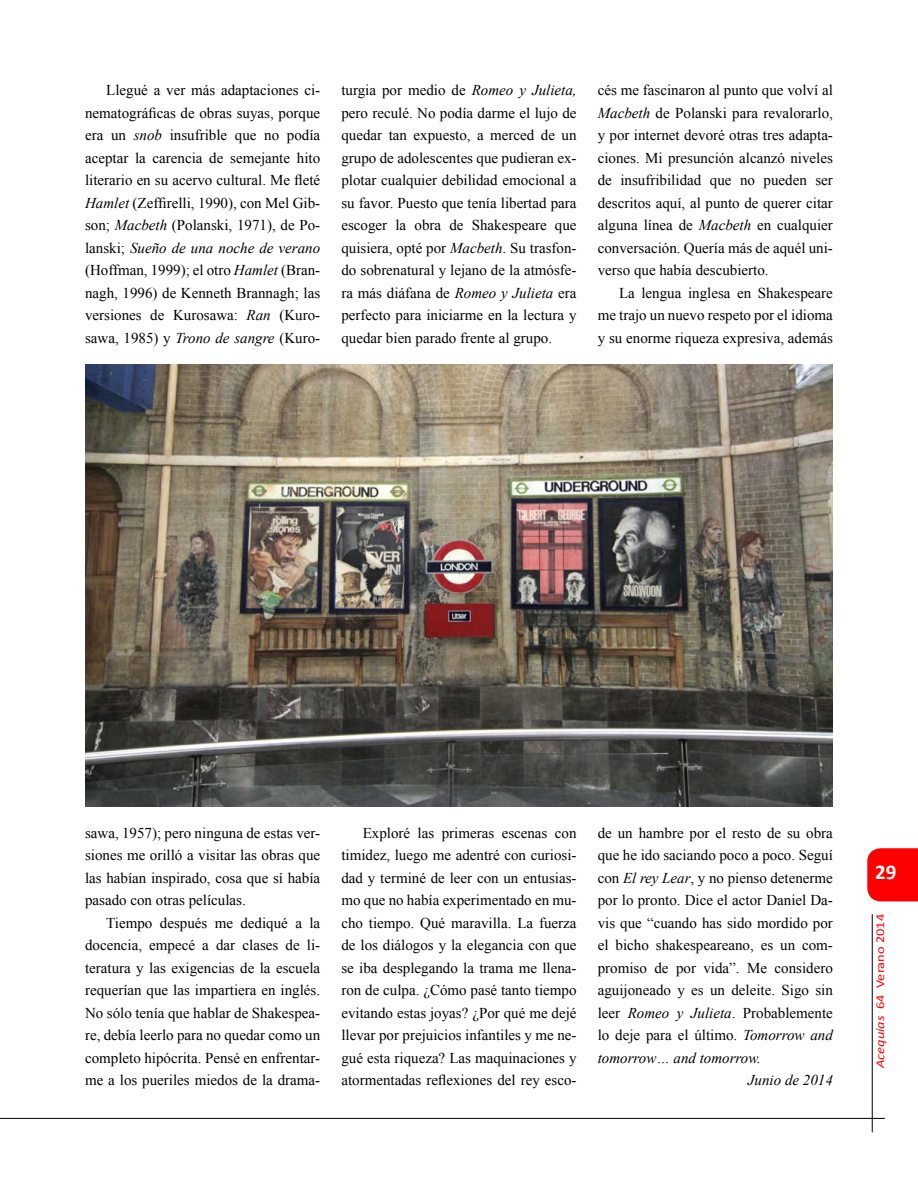
<style>
.page{position:relative;width:918px;height:1188px;background:#fff}
.page>*{position:absolute;margin:0;border:0;box-sizing:border-box;transform-origin:0 0}
.t1{font:700 21px "Calibri";color:#fff}
.t2{font:15px/22.5px "Times New Roman";color:#000;text-align:justify}
.t3{font:italic 15px "Times New Roman";color:#000}
.t4{font:12px "Calibri";color:#f00;scale:1.2 1}
.s1{font-style:italic}
</style>
<div class="page">
<hr style="left:0;top:1118px;width:885px;height:1px;background:#000">
<hr style="left:872px;top:914px;width:1px;height:218px;background:#000">
<div style="left:867px;top:848px;width:51px;height:53px;background:#f00"></div>
<img style="left:85px;top:365px;width:748px;height:441px">
<p class="t2" style="left:85px;top:79px;width:237px;text-indent:21px">Llegué a ver más adaptaciones ci&shy;nematográficas de obras suyas, porque era un <span class="s1">snob</span> insufrible que no podía aceptar la carencia de semejante hito literario en su acervo cultural. Me fleté <span class="s1">Hamlet</span> (Zeffirelli, 1990), con Mel Gib&shy;son; <span class="s1">Macbeth</span> (Polanski, 1971), de Po&shy;lanski; <span class="s1">Sueño de una noche de verano </span>(Hoffman, 1999); el otro <span class="s1">Hamlet</span> (Bran&shy;nagh, 1996) de Kenneth Brannagh; las versiones de Kurosawa: <span class="s1">Ran</span> (Kuro&shy;sawa, 1985) y <span class="s1">Trono de sangre</span> (Kuro-</p>
<p class="t2" style="left:341px;top:79px;width:237px">turgia por medio de <span class="s1">Romeo y Julieta, </span>pero reculé. No podía darme el lujo de quedar tan expuesto, a merced de un grupo de adolescentes que pudieran ex&shy;plotar cualquier debilidad emocional a su favor. Puesto que tenía libertad para escoger la obra de Shakespeare que quisiera, opté por <span class="s1">Macbeth</span>. Su trasfon&shy;do sobrenatural y lejano de la atmósfe&shy;ra más diáfana de <span class="s1">Romeo y Julieta</span> era perfecto para iniciarme en la lectura y quedar bien parado frente al grupo.</p>
<p class="t2" style="left:598px;top:79px;width:237px">cés me fascinaron al punto que volví al <span class="s1">Macbeth</span> de Polanski para revalorarlo, y por internet devoré otras tres adapta&shy;ciones. Mi presunción alcanzó niveles de insufribilidad que no pueden ser descritos aquí, al punto de querer citar alguna línea de <span class="s1">Macbeth</span> en cualquier conversación. Quería más de aquél uni&shy;verso que había descubierto.</p>
<p class="t2" style="left:598px;top:281px;width:237px;text-indent:21px">La lengua inglesa en Shakespeare me trajo un nuevo respeto por el idioma y su enorme riqueza expresiva, además</p>
<p class="t2" style="left:85px;top:821px;width:237px">sawa, 1957); pero ninguna de estas ver&shy;siones me orilló a visitar las obras que las habían inspirado, cosa que sí había pasado con otras películas.</p>
<p class="t2" style="left:85px;top:911px;width:237px;text-indent:21px">Tiempo después me dediqué a la docencia, empecé a dar clases de li&shy;teratura y las exigencias de la escuela requerían que las impartiera en inglés.<br>No sólo tenía que hablar de Shakespea&shy;re, debía leerlo para no quedar como un completo hipócrita. Pensé en enfrentar&shy;me a los pueriles miedos de la drama-</p>
<p class="t2" style="left:341px;top:821px;width:237px;text-indent:21px">Exploré las primeras escenas con timidez, luego me adentré con curiosi&shy;dad y terminé de leer con un entusias&shy;mo que no había experimentado en mu&shy;cho tiempo. Qué maravilla. La fuerza de los diálogos y la elegancia con que se iba desplegando la trama me llena&shy;ron de culpa. ¿Cómo pasé tanto tiempo evitando estas joyas? ¿Por qué me dejé llevar por prejuicios infantiles y me ne&shy;gué esta riqueza? Las maquinaciones y atormentadas reflexiones del rey esco-</p>
<p class="t2" style="left:598px;top:821px;width:237px">de un hambre por el resto de su obra</p>
<p class="t2" style="left:598px;top:844px;width:237px">que he ido saciando poco a poco. Seguí</p>
<p class="t2" style="left:598px;top:866px;width:237px">con <span class="s1">El rey Lear</span>, y no pienso detenerme</p>
<p class="t2" style="left:598px;top:889px;width:237px">por lo pronto. Dice el actor Daniel Da-</p>
<p class="t2" style="left:598px;top:911px;width:237px">vis que “cuando has sido mordido por</p>
<p class="t2" style="left:598px;top:934px;width:237px">el bicho shakespeareano, es un com-</p>
<p class="t2" style="left:598px;top:956px;width:237px">promiso de por vida”. Me considero</p>
<p class="t2" style="left:598px;top:979px;width:237px">aguijoneado y es un deleite. Sigo sin</p>
<p class="t2" style="left:598px;top:1001px;width:237px">leer <span class="s1">Romeo y Julieta</span>. Probablemente</p>
<p class="t2" style="left:598px;top:1024px;width:237px">lo deje para el último. <span class="s1">Tomorrow and</span></p>
<p class="t3" style="left:598px;top:1048px;width:165px">tomorrow… and tomorrow.</p>
<p class="t3" style="left:748px;top:1070px;width:86px">Junio de 2014</p>
<h1 class="t1" style="left:875px;top:859px;width:23px">29</h1>
<p class="t4" style="left:872px;top:1068px;width:130px;rotate:-90deg"><span class="s1">Acequias</span> 64 Verano 2014</p>
</div>
